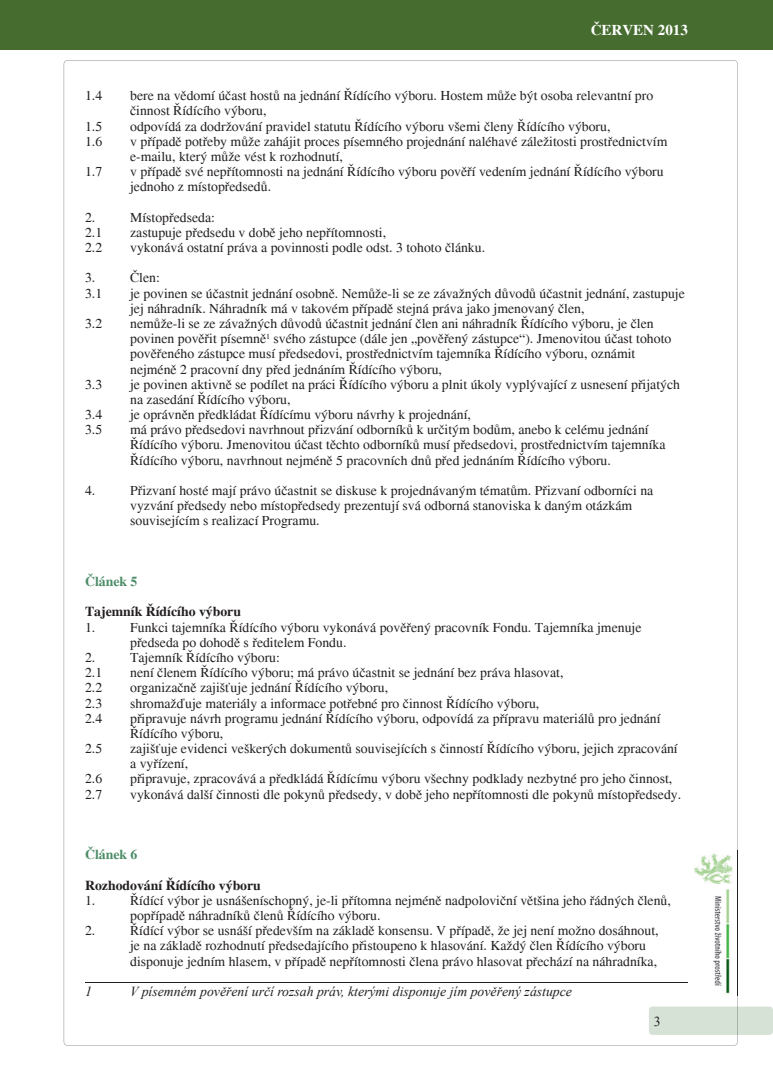
<style>
.page{position:relative;width:773px;height:1081px;background:#fff}
.page>*{position:absolute;margin:0;border:0;box-sizing:border-box;transform-origin:0 0}
.t1{font:700 15px "Times";color:#fff}
.t2{font:13.75px/15.1px "Times";color:#231f20}
.t3{font:italic 13.75px "Times New Roman";color:#231f20}
.t4{font:700 13.75px "Times";color:#231f20}
.t5{font:700 13.75px "Times";color:#4c8c67}
.t6{font:13.75px "Times New Roman";color:#231f20}
</style>
<div class="page">
<div style="left:0;top:0;width:772px;height:50px;background:#466d2f"></div>
<div style="left:648px;top:1006px;width:124px;height:29px;background:#d7e2d7;border-radius:4px"></div>
<hr style="left:85px;top:982px;width:602px;height:1px;background:#231f20">
<img style="left:694px;top:851px;width:44px;height:145px">
<p class="t1" style="left:590px;top:21px;width:99px">ČERVEN 2013</p>
<p class="t2" style="left:85px;top:88px;width:19px">1.4</p>
<p class="t2" style="left:130px;top:88px;width:524px">bere na vědomí účast hostů na jednání Řídícího výboru. Hostem může být osoba relevantní pro činnost Řídícího výboru,</p>
<p class="t2" style="left:85px;top:119px;width:19px">1.5</p>
<p class="t2" style="left:130px;top:119px;width:482px">odpovídá za dodržování pravidel statutu Řídícího výboru všemi členy Řídícího výboru,</p>
<p class="t2" style="left:85px;top:134px;width:19px">1.6</p>
<p class="t2" style="left:130px;top:134px;width:538px">v případě potřeby může zahájit proces písemného projednání naléhavé záležitosti prostřednictvím e-mailu, který může vést k rozhodnutí,</p>
<p class="t2" style="left:85px;top:164px;width:19px">1.7</p>
<p class="t2" style="left:130px;top:164px;width:535px">v případě své nepřítomnosti na jednání Řídícího výboru pověří vedením jednání Řídícího výboru jednoho z místopředsedů.</p>
<p class="t2" style="left:85px;top:210px;width:12px">2.</p>
<p class="t2" style="left:130px;top:210px;width:86px">Místopředseda:</p>
<p class="t2" style="left:85px;top:225px;width:19px">2.1</p>
<p class="t2" style="left:130px;top:225px;width:257px">zastupuje předsedu v době jeho nepřítomnosti,</p>
<p class="t2" style="left:85px;top:240px;width:19px">2.2</p>
<p class="t2" style="left:130px;top:240px;width:356px">vykonává ostatní práva a povinnosti podle odst. 3 tohoto článku.</p>
<p class="t2" style="left:85px;top:270px;width:12px">3.</p>
<p class="t2" style="left:130px;top:270px;width:31px">Člen:</p>
<p class="t2" style="left:85px;top:286px;width:19px">3.1</p>
<p class="t2" style="left:130px;top:286px;width:556px">je povinen se účastnit jednání osobně. Nemůže-li se ze závažných důvodů účastnit jednání, zastupuje jej náhradník. Náhradník má v takovém případě stejná práva jako jmenovaný člen,</p>
<p class="t2" style="left:85px;top:316px;width:19px">3.2</p>
<p class="t2" style="left:130px;top:316px;width:542px">nemůže-li se ze závažných důvodů účastnit jednání člen ani náhradník Řídícího výboru, je člen povinen pověřit písemně<sup>1</sup> svého zástupce (dále jen „pověřený zástupce“). Jmenovitou účast tohoto pověřeného zástupce musí předsedovi, prostřednictvím tajemníka Řídícího výboru, oznámit nejméně 2 pracovní dny před jednáním Řídícího výboru,</p>
<p class="t2" style="left:85px;top:377px;width:19px">3.3</p>
<p class="t2" style="left:130px;top:377px;width:551px">je povinen aktivně se podílet na práci Řídícího výboru a plnit úkoly vyplývající z usnesení přijatých na zasedání Řídícího výboru,</p>
<p class="t2" style="left:85px;top:407px;width:19px">3.4</p>
<p class="t2" style="left:130px;top:407px;width:342px">je oprávněn předkládat Řídícímu výboru návrhy k projednání,</p>
<p class="t2" style="left:85px;top:422px;width:19px">3.5</p>
<p class="t2" style="left:130px;top:422px;width:537px">má právo předsedovi navrhnout přizvání odborníků k určitým bodům, anebo k celému jednání<br>Řídícího výboru. Jmenovitou účast těchto odborníků musí předsedovi, prostřednictvím tajemníka<br>Řídícího výboru, navrhnout nejméně 5 pracovních dnů před jednáním Řídícího výboru.</p>
<p class="t2" style="left:85px;top:483px;width:12px">4.</p>
<p class="t2" style="left:130px;top:483px;width:524px">Přizvaní hosté mají právo účastnit se diskuse k projednávaným tématům. Přizvaní odborníci na vyzvání předsedy nebo místopředsedy prezentují svá odborná stanoviska k daným otázkám souvisejícím s realizací Programu.</p>
<p class="t5" style="left:85px;top:573px;width:54px">Článek 5</p>
<p class="t4" style="left:85px;top:604px;width:157px">Tajemník Řídícího výboru</p>
<p class="t2" style="left:85px;top:619px;width:12px">1.</p>
<p class="t2" style="left:130px;top:619px;width:512px">Funkci tajemníka Řídícího výboru vykonává pověřený pracovník Fondu. Tajemníka jmenuje předseda po dohodě s ředitelem Fondu.</p>
<p class="t2" style="left:85px;top:650px;width:12px">2.</p>
<p class="t2" style="left:130px;top:650px;width:151px">Tajemník Řídícího výboru:</p>
<p class="t2" style="left:85px;top:665px;width:19px">2.1</p>
<p class="t2" style="left:130px;top:665px;width:435px">není členem Řídícího výboru; má právo účastnit se jednání bez práva hlasovat,</p>
<p class="t2" style="left:85px;top:680px;width:19px">2.2</p>
<p class="t2" style="left:130px;top:680px;width:259px">organizačně zajišťuje jednání Řídícího výboru,</p>
<p class="t2" style="left:85px;top:695px;width:19px">2.3</p>
<p class="t2" style="left:130px;top:695px;width:410px">shromažďuje materiály a informace potřebné pro činnost Řídícího výboru,</p>
<p class="t2" style="left:85px;top:711px;width:19px">2.4</p>
<p class="t2" style="left:130px;top:711px;width:532px">připravuje návrh programu jednání Řídícího výboru, odpovídá za přípravu materiálů pro jednání<br>Řídícího výboru,</p>
<p class="t2" style="left:85px;top:741px;width:19px">2.5</p>
<p class="t2" style="left:130px;top:741px;width:549px">zajišťuje evidenci veškerých dokumentů souvisejících s činností Řídícího výboru, jejich zpracování a vyřízení,</p>
<p class="t2" style="left:85px;top:771px;width:19px">2.6</p>
<p class="t2" style="left:130px;top:771px;width:543px">připravuje, zpracovává a předkládá Řídícímu výboru všechny podklady nezbytné pro jeho činnost,</p>
<p class="t2" style="left:85px;top:786px;width:19px">2.7</p>
<p class="t2" style="left:130px;top:786px;width:552px">vykonává další činnosti dle pokynů předsedy, v době jeho nepřítomnosti dle pokynů místopředsedy.</p>
<p class="t5" style="left:85px;top:846px;width:54px">Článek 6</p>
<p class="t4" style="left:85px;top:877px;width:177px">Rozhodování Řídícího výboru</p>
<p class="t2" style="left:85px;top:893px;width:12px">1.</p>
<p class="t2" style="left:130px;top:893px;width:542px">Řídící výbor je usnášeníschopný, je-li přítomna nejméně nadpoloviční většina jeho řádných členů, popřípadě náhradníků členů Řídícího výboru.</p>
<p class="t2" style="left:85px;top:923px;width:12px">2.</p>
<p class="t2" style="left:130px;top:923px;width:530px">Řídící výbor se usnáší především na základě konsensu. V případě, že jej není možno dosáhnout, je na základě rozhodnutí předsedajícího přistoupeno k hlasování. Každý člen Řídícího výboru disponuje jedním hlasem, v případě nepřítomnosti člena právo hlasovat přechází na náhradníka,</p>
<p class="t3" style="left:85px;top:982px;width:8px">1</p>
<p class="t3" style="left:130px;top:982px;width:443px">V písemném pověření určí rozsah práv, kterými disponuje jím pověřený zástupce</p>
<p class="t6" style="left:653px;top:1012px;width:8px">3</p>
</div>
